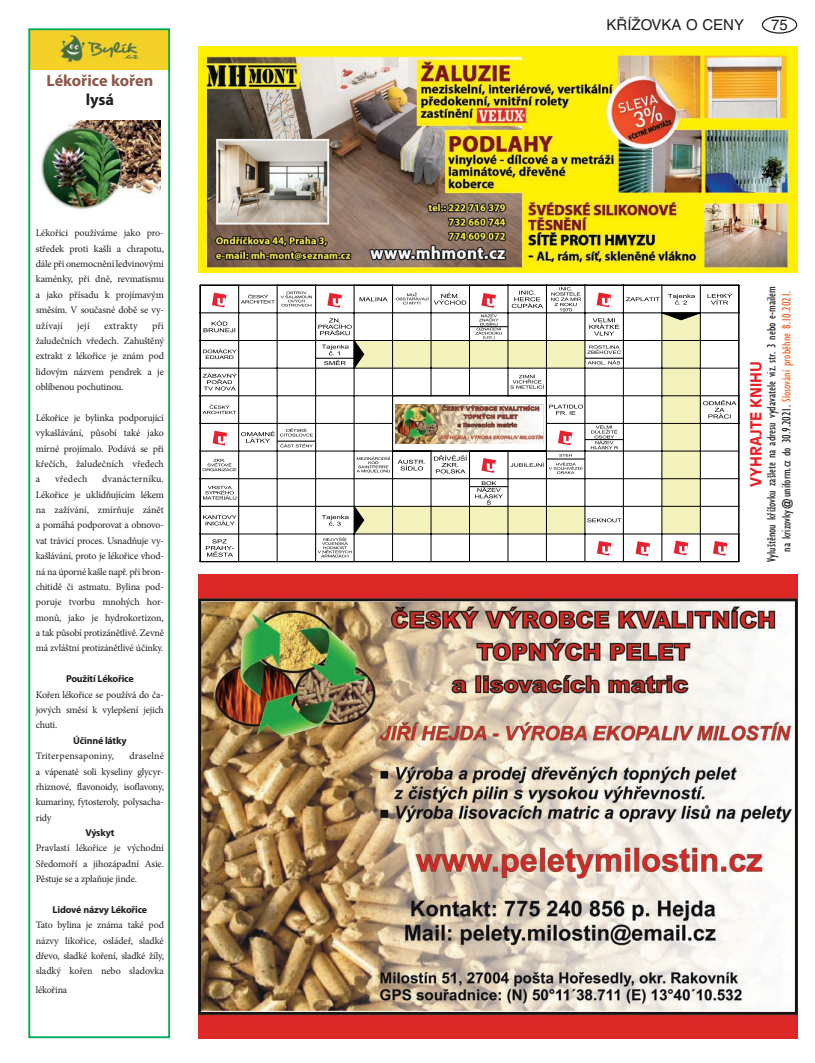
<style>
.page{position:relative;width:815px;height:1063px;background:#fff}
.page>*{position:absolute;margin:0;border:0;box-sizing:border-box;transform-origin:0 0}
.t1{font:700 16.25px "Myriad Pro";color:#8c594c}
.t2{font:700 16.25px "Myriad Pro";color:#231f20}
.t3{font:15px "Helvetica CE";color:#231f20}
.t4{font:700 15px "Antique Olive CE";color:#ee1d23}
.t5{font:condensed 12.5px/15px "Gill Sans CE";color:#231f20;text-align:center}
.t6{font:10px/15.4px "Minion Pro";letter-spacing:-.02em;color:#231f20;text-align:justify}
.t7{font:700 10px "Myriad Pro";letter-spacing:-.02em;color:#231f20}
.t8{font:10px "Minion Pro";letter-spacing:.015em;color:#231f20}
.s1{color:#f36421}
</style>
<div class="page">
<div style="left:762px;top:16px;width:35px;height:18px;border:1px solid #231f20;border-radius:50%"></div>
<img style="left:198px;top:46px;width:599px;height:227px">
<img style="left:198px;top:574px;width:599px;height:464px">
<svg style="left:200px;top:285px;width:540px;height:277px"></svg>
<img style="left:31px;top:31px;width:136px;height:39px">
<div style="left:28px;top:28px;width:142px;height:1010px;border:2px solid #00ab5b"></div>
<img style="left:41px;top:121px;width:120px;height:89px">
<img style="left:396px;top:404px;width:147px;height:39px">
<h1 class="t1" style="left:47px;top:70px;width:108px">Lékořice kořen</h1>
<h1 class="t2" style="left:86px;top:89px;width:30px">lysá</h1>
<p class="t6" style="left:36px;top:225px;width:130px">Lékořici používáme jako pro&shy;středek proti kašli a chrapotu, dále při onemocnění ledvinovými kaménky, při dně, revmatismu a jako přísadu k projímavým směsím. V současné době se vy&shy;užívají</p>
<p class="t6" style="left:77px;top:318px;width:14px">její</p>
<p class="t8" style="left:104px;top:319px;width:35px">extrakty</p>
<p class="t6" style="left:36px;top:318px;width:130px;text-indent:116px">při žaludečních vředech. Zahuštěný extrakt z lékořice je znám pod lidovým názvem pendrek a je oblíbenou pochutinou.</p>
<p class="t6" style="left:36px;top:410px;width:130px">Lékořice je bylinka podporující vykašlávání, působí také jako mírné projímalo. Podává se při křečích, žaludečních vředech a</p>
<p class="t6" style="left:36px;top:471px;width:130px;text-indent:66px">dvanácterníku.<br>Lékořice je uklidňujícím lékem na zažívání, zmírňuje zánět a pomáhá podporovat a obnovo&shy;vat trávicí proces. Usnadňuje vy&shy;kašlávání, proto je lékořice vhod&shy;ná na úporné kašle např. při bron&shy;chitidě či astmatu. Bylina pod&shy;poruje tvorbu mnohých hor&shy;monů, jako je hydrokortizon, a tak působí protizánětlivě. Zevně má zvláštní protizánětlivé účinky.</p>
<p class="t7" style="left:66px;top:672px;width:69px">Použití Lékořice</p>
<p class="t6" style="left:36px;top:687px;width:130px">Kořen lékořice se používá do ča&shy;jových směsí k vylepšení jejich chuti.</p>
<p class="t7" style="left:73px;top:734px;width:55px">Účinné látky</p>
<p class="t8" style="left:36px;top:749px;width:80px">Triterpensaponiny,</p>
<p class="t8" style="left:55px;top:472px;width:34px">vředech</p>
<p class="t6" style="left:36px;top:748px;width:130px;text-indent:94px">draselné a vápenaté soli kyseliny glycyr&shy;rhiznové, flavonoidy, isoflavony, kumariny, fytosteroly, polysacha&shy;ridy</p>
<p class="t7" style="left:85px;top:826px;width:30px">Výskyt</p>
<p class="t6" style="left:36px;top:841px;width:130px">Pravlastí lékořice je východní Sředomoří a jihozápadní Asie.<br>Pěstuje se a zplaňuje jinde.</p>
<p class="t7" style="left:53px;top:903px;width:96px">Lidové názvy Lékořice</p>
<p class="t6" style="left:36px;top:917px;width:130px">Tato bylina je známa také pod názvy likořice, osládeř, sladké dřevo, sladké koření, sladké žíly, sladký kořen nebo sladovka</p>
<p class="t6" style="left:36px;top:982px;width:33px">lékořina</p>
<h2 class="t3" style="left:606px;top:16px;width:139px">KŘÍŽOVKA O CENY</h2>
<h2 class="t3" style="left:771px;top:16px;width:18px">75</h2>
<p class="t5" style="left:764px;top:562px;width:277px;rotate:-90deg">Vyluštěnou křížovku zašlete na adresu vydavatele viz. str. 3 nebo e-mailem na krizovky@uniform.cz do 30.9.2021. <span class="s1">Slosování proběhne 8.10.2021.</span></p>
<h2 class="t4" style="left:747px;top:487px;width:127px;rotate:-90deg">VYHRAJTE KNIHU</h2>
</div>
